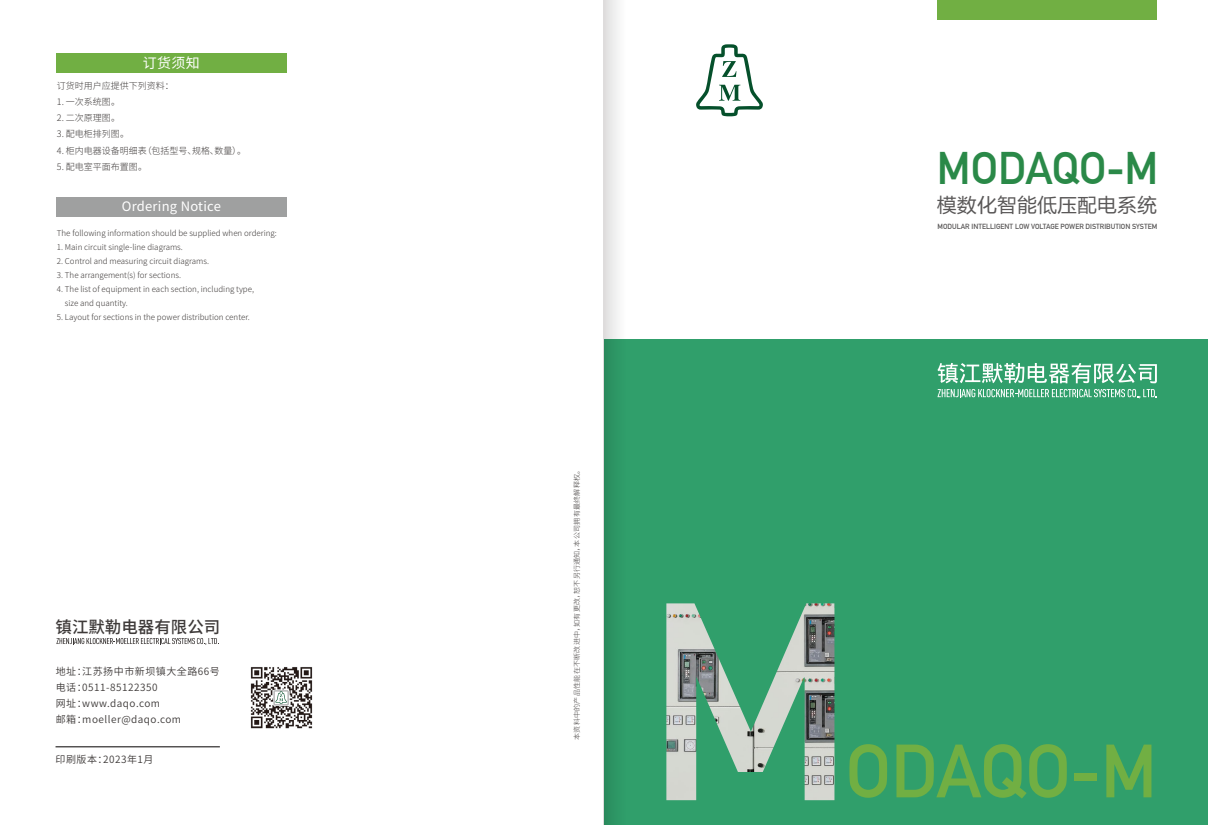
<style>
.page{position:relative;width:1208px;height:825px;background:#fff}
.page>*{position:absolute;margin:0;border:0;box-sizing:border-box;transform-origin:0 0}
.t1{font:700 74.1px "DIN Alternate";letter-spacing:-.01em;color:#71af43}
.t2{font:700 44.7px "DIN Alternate";color:#2a8948}
.t3{font:20px "FZLTHJW GB1 0";color:#595757}
.t4{font:500 16.5px "Source Han Sans CN";color:#3e3a39}
.t5{font:14px "Source Han Sans CN";color:#fff}
.t6{font:13px "Source Han Sans CN";letter-spacing:.02em;color:#fff}
.t7{font:10px/16px "Source Han Sans CN";letter-spacing:.05em;color:#3e3a39}
.t8{font:300 9px "Source Han Sans CN";color:#3e3a39}
.t9{font:300 8px/14px "Source Han Sans CN";color:#3e3a39}
.t10{font:700 7.3px "DIN Alternate";color:#595757}
.t11{font:300 7px "Source Han Sans CN";letter-spacing:.04em;color:#3e3a39}
</style>
<div class="page">
<div style="left:604px;top:339px;width:604px;height:486px;background:#309f6b"></div>
<div style="left:56px;top:53px;width:231px;height:20px;background:#71af43"></div>
<div style="left:56px;top:197px;width:231px;height:20px;background:#9fa0a0"></div>
<img style="left:250px;top:667px;width:63px;height:62px">
<svg style="left:273px;top:690px;width:16px;height:16px"></svg>
<div style="left:274px;top:691px;width:14px;height:14px;border:1px solid #b5b6b6"></div>
<svg style="left:275px;top:691px;width:12px;height:13px"></svg>
<svg style="left:56px;top:638px;width:163px;height:7px"></svg>
<hr style="left:56px;top:747px;width:164px;height:1px;background:#040000">
<svg style="left:604px;top:0;width:14px;height:825px"></svg>
<div style="left:937px;top:0;width:220px;height:20px;background:#71af43"></div>
<svg style="left:937px;top:363px;width:219px;height:20px"></svg>
<svg style="left:937px;top:389px;width:220px;height:10px"></svg>
<svg style="left:696px;top:44px;width:67px;height:72px"></svg>
<img style="left:666px;top:603px;width:168px;height:197px">
<h3 class="t5" style="left:143px;top:55px;width:58px">订货须知</h3>
<p class="t8" style="left:57px;top:81px;width:118px">订货时用户应提供下列资料：</p>
<p class="t8" style="left:57px;top:97px;width:65px">1. 一次系统图。</p>
<p class="t8" style="left:57px;top:113px;width:65px">2. 二次原理图。</p>
<p class="t8" style="left:57px;top:129px;width:74px">3. 配电柜排列图。</p>
<p class="t8" style="left:57px;top:145px;width:191px">4. 柜内电器设备明细表（包括型号、规格、数量）。</p>
<p class="t8" style="left:57px;top:161px;width:92px">5. 配电室平面布置图。</p>
<h3 class="t6" style="left:122px;top:199px;width:101px">Ordering Notice</h3>
<p class="t9" style="left:57px;top:226px;width:221px">The following information should be supplied when ordering:</p>
<p class="t9" style="left:57px;top:240px;width:127px">1. Main circuit single-line diagrams.</p>
<p class="t9" style="left:57px;top:254px;width:154px">2. Control and measuring circuit diagrams.</p>
<p class="t9" style="left:57px;top:268px;width:126px">3. The arrangement(s) for sections.</p>
<p class="t9" style="left:65px;top:282px;width:191px;text-indent:-8px">4. The list of equipment in each section, including type, size and quantity.</p>
<p class="t9" style="left:57px;top:310px;width:194px">5. Layout for sections in the power distribution center.</p>
<h3 class="t4" style="left:56px;top:617px;width:166px">镇江默勒电器有限公司</h3>
<p class="t7" style="left:56px;top:663px;width:165px">地址：江苏扬中市新坝镇大全路66号电话：0511-85122350<br>网址：www.daqo.com<br>邮箱：moeller@daqo.com</p>
<p class="t7" style="left:56px;top:752px;width:99px">印刷版本：2023年1月</p>
<p class="t11" style="left:573px;top:740px;width:275px;rotate:-90deg">本资料中的产品性能在不断改进中，如有更改，恕不另行通知，本公司拥有最终解释权。</p>
<h2 class="t2" style="left:937px;top:134px;width:223px">MODAQO-M</h2>
<h3 class="t3" style="left:937px;top:194px;width:222px">模数化智能低压配电系统</h3>
<p class="t10" style="left:937px;top:221px;width:221px">MODULAR INTELLIGENT LOW VOLTAGE POWER DISTRIBUTION SYSTEM</p>
<h1 class="t1" style="left:845px;top:715px;width:313px">ODAQO-M</h1>
</div>
